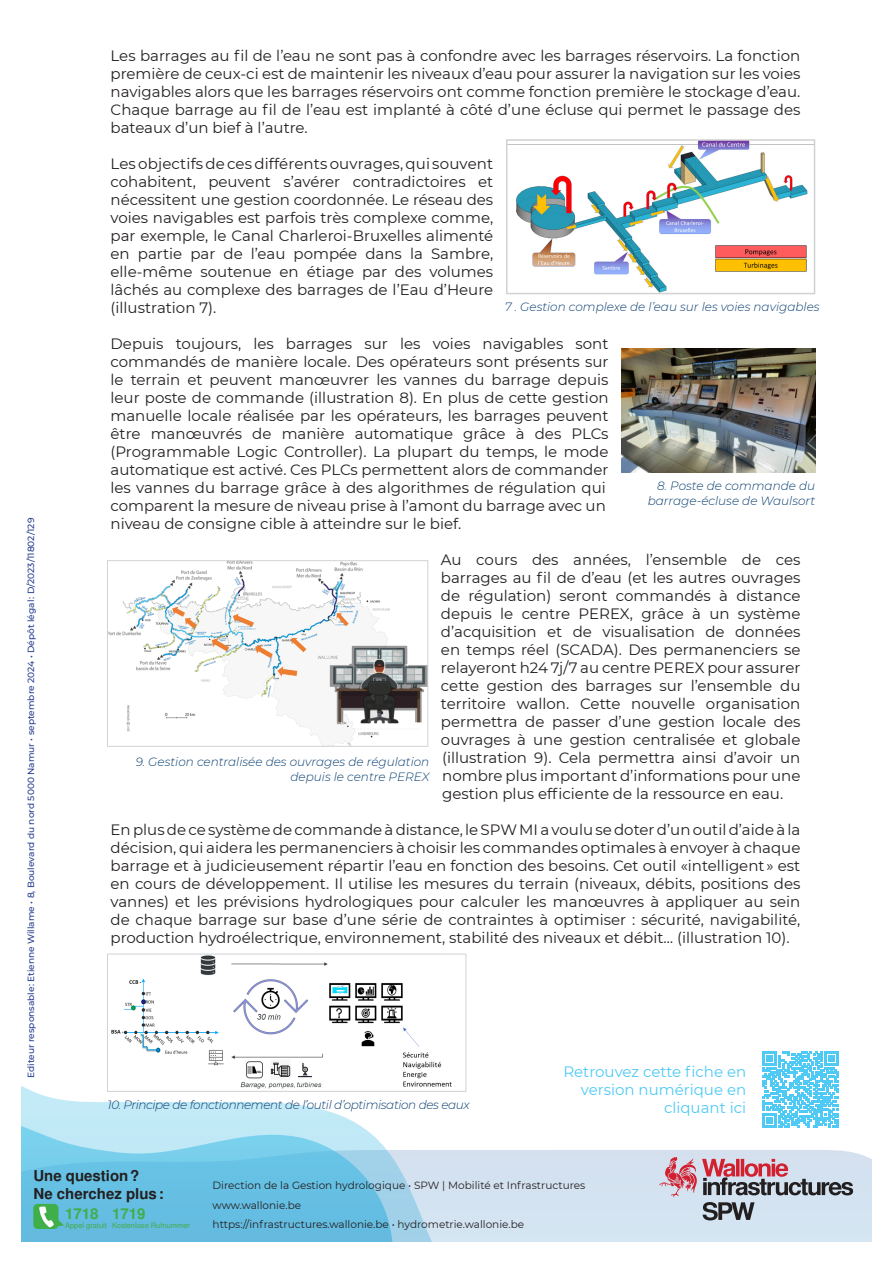
<style>
.page{position:relative;width:893px;height:1263px;background:#fff}
.page>*{position:absolute;margin:0;border:0;box-sizing:border-box;transform-origin:0 0}
.texte{font:15px/18px "Montserrat";color:#231f20;text-align:justify}
.texte-2{font:15px/18px "Montserrat";color:#4ecaf4;text-align:right}
.t1{font:700 15px/18px "Nimbus San L";color:#231f20}
.t2{font:700 15px "Nimbus San L";color:#40ae49}
.Style_de_paragraphe_1{font:italic 300 12px/14.4px "Montserrat";color:#0a3f71;text-align:right}
.Style_de_paragraphe_1-2{font:italic 300 12px "Montserrat";letter-spacing:-.03em;color:#0a3f71}
.t3{font:10.5px/19.5px "Montserrat";color:#231f20}
.t4{font:500 9px "Montserrat";color:#253f8e}
.t5{font:7.5px "Nimbus San L";color:#40ae49}
</style>
<div class="page">
<div style="left:687px;top:1150px;width:185px;height:92px;background:#d4e5f2"></div>
<svg style="left:21px;top:1078px;width:666px;height:164px"></svg>
<svg style="left:659px;top:1157px;width:194px;height:63px;background:#bab1bd"></svg>
<svg style="left:33px;top:1204px;width:31px;height:27px"></svg>
<svg style="left:762px;top:1051px;width:76px;height:76px"></svg>
<img style="left:509px;top:142px;width:303px;height:149px">
<div style="left:506px;top:139px;width:309px;height:155px;border:2px solid #d1d2d4"></div>
<img style="left:109px;top:562px;width:317px;height:183px">
<div style="left:107px;top:560px;width:321px;height:187px;border:1px solid #d1d2d4"></div>
<img style="left:109px;top:956px;width:355px;height:134px">
<div style="left:107px;top:954px;width:359px;height:138px;border:1px solid #d1d2d4"></div>
<img style="left:622px;top:348px;width:193px;height:125px">
<p class="t4" style="left:25px;top:1078px;width:562px;rotate:-90deg">Editeur responsable: Etienne Willame • 8, Boulevard du nord 5000 Namur • septembre 2024 • Dépôt légal : D/2023/11802/129</p>
<p class="texte" style="left:111px;top:46px;width:691px">Les barrages au fil de l’eau ne sont pas à confondre avec les barrages réservoirs. La fonction première de ceux-ci est de maintenir les niveaux d’eau pour assurer la navigation sur les voies navigables alors que les barrages réservoirs ont comme fonction première le stockage d’eau.<br>Chaque barrage au fil de l’eau est implanté à côté d’une écluse qui permet le passage des bateaux d’un bief à l’autre.</p>
<p class="texte" style="left:111px;top:154px;width:384px">Les objectifs de ces différents ouvrages, qui souvent cohabitent, peuvent s’avérer contradictoires et nécessitent une gestion coordonnée. Le réseau des voies navigables est parfois très complexe comme, par exemple, le Canal Charleroi-Bruxelles alimenté en partie par de l’eau pompée dans la Sambre, elle-même soutenue en étiage par des volumes lâchés au complexe des barrages de l’Eau d’Heure (illustration 7).</p>
<p class="texte" style="left:111px;top:334px;width:499px;text-align:left">Depuis toujours, les barrages sur les voies navigables sont commandés de manière locale. Des opérateurs sont présents sur le terrain et peuvent manœuvrer les vannes du barrage depuis leur poste de commande (illustration 8). En plus de cette gestion manuelle locale réalisée par les opérateurs, les barrages peuvent être manœuvrés de manière automatique grâce à des PLCs (Programmable Logic Controller). La plupart du temps, le mode automatique est activé. Ces PLCs permettent alors de commander les vannes du barrage grâce à des algorithmes de régulation qui comparent la mesure de niveau prise à l’amont du barrage avec un niveau de consigne cible à atteindre sur le bief.</p>
<p class="texte" style="left:441px;top:550px;width:361px">Au cours des années, l’ensemble de ces barrages au fil de d’eau (et les autres ouvrages de régulation) seront commandés à distance depuis le centre PEREX, grâce à un système d’acquisition et de visualisation de données en temps réel (SCADA). Des permanenciers se relayeront h24 7j/7 au centre PEREX pour assurer cette gestion des barrages sur l’ensemble du territoire wallon. Cette nouvelle organisation permettra de passer d’une gestion locale des ouvrages à une gestion centralisée et globale (illustration 9). Cela permettra ainsi d’avoir un nombre plus important d’informations pour une gestion plus efficiente de la ressource en eau.</p>
<p class="texte" style="left:111px;top:820px;width:691px">En plus de ce système de commande à distance, le SPW MI a voulu se doter d’un outil d’aide à la décision, qui aidera les permanenciers à choisir les commandes optimales à envoyer à chaque barrage et à judicieusement répartir l’eau en fonction des besoins. Cet outil «intelligent » est en cours de développement. Il utilise les mesures du terrain (niveaux, débits, positions des vannes) et les prévisions hydrologiques pour calculer les manœuvres à appliquer au sein de chaque barrage sur base d’une série de contraintes à optimiser : sécurité, navigabilité, production hydroélectrique, environnement, stabilité des niveaux et débit… (illustration 10).</p>
<p class="Style_de_paragraphe_1" style="left:505px;top:299px;width:316px">7 . Gestion complexe de l’eau sur les voies navigables</p>
<p class="Style_de_paragraphe_1" style="left:648px;top:479px;width:169px">8. Poste de commande du barrage-écluse de Waulsort</p>
<p class="Style_de_paragraphe_1" style="left:136px;top:755px;width:295px">9. Gestion centralisée des ouvrages de régulation depuis le centre PEREX</p>
<p class="Style_de_paragraphe_1-2" style="left:107px;top:1096px;width:364px">10. Principe de fonctionnement de l’outil d’optimisation des eaux</p>
<p class="texte-2" style="left:563px;top:1062px;width:184px">Retrouvez cette fiche en version numérique en cliquant ici</p>
<p class="t1" style="left:33px;top:1166px;width:132px">Une question?<br>Ne cherchez plus:</p>
<p class="t3" style="left:213px;top:1175px;width:374px">Direction de la Gestion hydrologique • SPW | Mobilité et Infrastructures www.wallonie.be<br>https://infrastructures.wallonie.be • hydrometrie.wallonie.be</p>
<p class="t2" style="left:65px;top:1203px;width:35px">1718</p>
<p class="t5" style="left:65px;top:1220px;width:43px">Appel gratuit</p>
<p class="t2" style="left:112px;top:1203px;width:35px">1719</p>
<p class="t5" style="left:112px;top:1220px;width:79px">Kostenlose Rufnummer</p>
</div>
